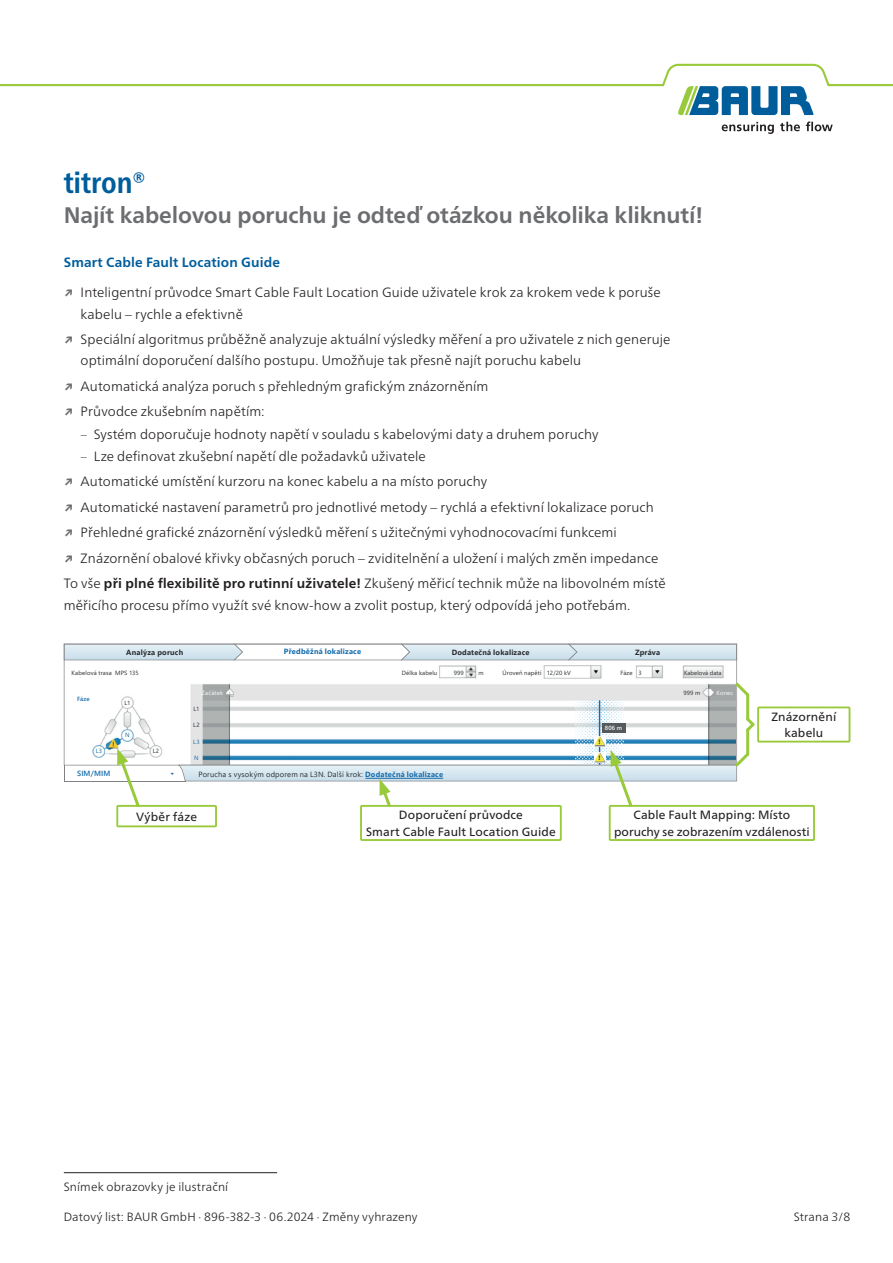
<style>
.page{position:relative;width:893px;height:1263px;background:#fff}
.page>*{position:absolute;margin:0;border:0;box-sizing:border-box;transform-origin:0 0}
.DB_-_Titel_Produktname_blau{font:700 condensed 30px "Frutiger Neue LTW1 G";letter-spacing:-.005em;color:#005d9c}
.DB_-_Titel_Produktbeschreibung_grau{font:700 22.5px "Frutiger Neue LTW1 G";letter-spacing:-.005em;color:#6c6d70}
.DB___Fließtext{font:300 13.5px/21.3px "Frutiger Neue LTW1 G";letter-spacing:.01em;color:#231f20}
.DB_-_Condensed_Überschrift{font:700 13.5px "Frutiger Neue LTW1 G";letter-spacing:.01em;color:#005d9c}
.Text_Legende{font:12px/16.5px "Frutiger Neue LTW1 G";letter-spacing:.01em;color:#231f20;text-align:center}
.DB_-_Fußnote_rechtsbündig{font:300 12px "Frutiger Neue LTW1 G";letter-spacing:.01em;color:#231f20}
.Text_Screenshot_dunkelstgrau{font:7.5px "Segoe UI";letter-spacing:.025em;color:#292c2f}
.Text_Screenshot_dunkelstgrau-2{font:700 7.5px "Segoe UI";letter-spacing:.025em;color:#292c2f}
.Text_Screenshot_dunkelstgrau-3{font:700 7.5px "Segoe UI";letter-spacing:.025em;color:#156cac}
.Text_Screenshot_blau{font:600 7.5px "Segoe UI";letter-spacing:.015em;color:#156cac}
.t1{font:700 6.45px "Segoe UI";color:#231f20}
.Text_Screenshot_grau{font:6px "Segoe UI";letter-spacing:.02em;color:#292c2f}
.Text_Screenshot_hellgrau{font:6px "Segoe UI";letter-spacing:.025em;color:#fbfbfa}
.Text_Screenshot_blau-2{font:6px "Segoe UI";color:#156cac}
.Text_Screenshot_dunkelstgrau-4{font:6px "Segoe UI";letter-spacing:.005em;color:#292c2f}
.Text_Screenshot_hellgrau-2{font:6px "Segoe UI";letter-spacing:.025em;color:#fafafa}
.Text_Screenshot_blau-3{font:600 6px "Segoe UI";color:#156cac}
.Text_Screenshot_hellgrau-3{font:600 6px "Segoe UI";color:#fbfbfa}
.s1{font-weight:700;color:#6c6d70}
.s2{font-stretch:condensed;color:#6c6d70}
.s3{font-weight:700}
.s4{font-weight:700;color:#156cac}
</style>
<div class="page">
<svg style="left:722px;top:122px;width:52px;height:12px"></svg>
<svg style="left:780px;top:122px;width:20px;height:9px"></svg>
<svg style="left:806px;top:122px;width:27px;height:9px"></svg>
<svg style="left:0;top:64px;width:893px;height:51px"></svg>
<svg style="left:64px;top:644px;width:673px;height:121px"></svg>
<svg style="left:64px;top:765px;width:1px;height:16px"></svg>
<hr style="left:64px;top:781px;width:121px;height:1px;background:#808285">
<div style="left:360px;top:805px;width:202px;height:36px;border:2px solid #99ca3b"></div>
<div style="left:609px;top:805px;width:206px;height:36px;border:2px solid #99ca3b"></div>
<div style="left:116px;top:805px;width:101px;height:22px;border:2px solid #99ca3b"></div>
<div style="left:757px;top:706px;width:93px;height:36px;border:2px solid #99ca3b"></div>
<hr style="left:746px;top:695px;width:3px;height:24px;background:#99ca3b">
<svg style="left:733px;top:680px;width:17px;height:19px"></svg>
<svg style="left:117px;top:748px;width:25px;height:61px"></svg>
<img style="left:575px;top:700px;width:49px;height:3px">
<hr style="left:599px;top:700px;width:1px;height:65px;background:#156cac">
<svg style="left:170px;top:715px;width:587px;height:94px"></svg>
<div style="left:602px;top:723px;width:23px;height:9px;background:#55595b"></div>
<hr style="left:365px;top:778px;width:78px;height:1px;background:#156cac">
<hr style="left:64px;top:1172px;width:213px;height:1px;background:#231f20">
<p class="DB_-_Titel_Produktname_blau" style="left:64px;top:160px;width:84px">titron®</p>
<p class="DB_-_Titel_Produktbeschreibung_grau" style="left:64px;top:199px;width:641px">Najít kabelovou poruchu je odteď otázkou několika kliknutí!</p>
<p class="DB_-_Condensed_Überschrift" style="left:64px;top:253px;width:218px">Smart Cable Fault Location Guide</p>
<p class="DB___Fließtext" style="left:81px;top:281px;width:582px;text-indent:-17px"><span class="s1">↗</span> Inteligentní průvodce Smart Cable Fault Location Guide uživatele krok za krokem vede k poruše kabelu – rychle a efektivně</p>
<p class="DB___Fließtext" style="left:81px;top:328px;width:591px;text-indent:-17px"><span class="s1">↗</span> Speciální algoritmus průběžně analyzuje aktuální výsledky měření a pro uživatele z nich generuje optimální doporučení dalšího postupu. Umožňuje tak přesně najít poruchu kabelu</p>
<p class="DB___Fließtext" style="left:64px;top:374px;width:426px"><span class="s1">↗</span> Automatická analýza poruch s přehledným grafickým znázorněním</p>
<p class="DB___Fließtext" style="left:64px;top:400px;width:203px"><span class="s1">↗</span> Průvodce zkušebním napětím:</p>
<p class="DB___Fließtext" style="left:81px;top:422px;width:519px"><span class="s2">–</span> Systém doporučuje hodnoty napětí v souladu s kabelovými daty a druhem poruchy</p>
<p class="DB___Fließtext" style="left:81px;top:444px;width:347px"><span class="s2">–</span> Lze definovat zkušební napětí dle požadavků uživatele</p>
<p class="DB___Fließtext" style="left:64px;top:470px;width:425px"><span class="s1">↗</span> Automatické umístění kurzoru na konec kabelu a na místo poruchy</p>
<p class="DB___Fließtext" style="left:64px;top:495px;width:591px"><span class="s1">↗</span> Automatické nastavení parametrů pro jednotlivé metody – rychlá a efektivní lokalizace poruch</p>
<p class="DB___Fließtext" style="left:64px;top:521px;width:555px"><span class="s1">↗</span> Přehledné grafické znázornění výsledků měření s užitečnými vyhodnocovacími funkcemi</p>
<p class="DB___Fließtext" style="left:64px;top:546px;width:596px"><span class="s1">↗</span> Znázornění obalové křivky občasných poruch – zviditelnění a uložení i malých změn impedance</p>
<p class="DB___Fließtext" style="left:64px;top:572px;width:604px">To vše <span class="s3">při plné flexibilitě pro rutinní uživatele!</span> Zkušený měřicí technik může na libovolném místě měřicího procesu přímo využít své know-how a zvolit postup, který odpovídá jeho potřebám.</p>
<p class="Text_Screenshot_dunkelstgrau-2" style="left:126px;top:645px;width:58px">Analýza poruch</p>
<p class="Text_Screenshot_dunkelstgrau-3" style="left:284px;top:644px;width:79px">Předběžná lokalizace</p>
<p class="Text_Screenshot_dunkelstgrau-2" style="left:452px;top:645px;width:79px">Dodatečná lokalizace</p>
<p class="Text_Screenshot_dunkelstgrau-2" style="left:635px;top:645px;width:27px">Zpráva</p>
<p class="Text_Screenshot_grau" style="left:72px;top:667px;width:42px">Kabelová trasa</p>
<p class="Text_Screenshot_grau" style="left:402px;top:667px;width:37px">Délka kabelu</p>
<p class="Text_Screenshot_grau" style="left:503px;top:667px;width:40px">Úroveň napětí</p>
<p class="Text_Screenshot_grau" style="left:620px;top:667px;width:14px">Fáze</p>
<p class="Text_Screenshot_hellgrau" style="left:202px;top:687px;width:23px">Začátek</p>
<p class="Text_Screenshot_grau" style="left:683px;top:687px;width:18px">999 m</p>
<p class="Text_Screenshot_hellgrau-2" style="left:716px;top:687px;width:18px">Konec</p>
<p class="Text_Screenshot_grau" style="left:194px;top:703px;width:7px">L1</p>
<p class="Text_Screenshot_dunkelstgrau-4" style="left:115px;top:667px;width:25px">MPS 135</p>
<p class="Text_Screenshot_grau" style="left:454px;top:667px;width:12px">999</p>
<p class="Text_Screenshot_grau" style="left:479px;top:667px;width:7px">m</p>
<p class="Text_Screenshot_grau" style="left:547px;top:667px;width:26px">12/20 kV</p>
<p class="Text_Screenshot_grau" style="left:639px;top:667px;width:5px">3</p>
<p class="Text_Screenshot_grau" style="left:684px;top:667px;width:39px">Kabelová data</p>
<p class="Text_Screenshot_blau-3" style="left:77px;top:693px;width:14px">Fáze</p>
<p class="Text_Screenshot_grau" style="left:125px;top:697px;width:7px">L1</p>
<p class="Text_Screenshot_blau-2" style="left:96px;top:745px;width:8px">L3</p>
<p class="Text_Screenshot_blau-2" style="left:125px;top:729px;width:6px">N</p>
<p class="Text_Screenshot_grau" style="left:153px;top:745px;width:8px">L2</p>
<p class="Text_Screenshot_grau" style="left:193px;top:719px;width:8px">L2</p>
<p class="Text_Screenshot_blau-2" style="left:193px;top:736px;width:8px">L3</p>
<p class="Text_Screenshot_blau-2" style="left:194px;top:752px;width:6px">N</p>
<p class="Text_Screenshot_blau" style="left:77px;top:766px;width:35px">SIM/MIM</p>
<p class="Text_Screenshot_dunkelstgrau" style="left:198px;top:767px;width:246px">Porucha s vysokým odporem na L3N. Další krok: <span class="s4">Dodatečná lokalizace</span></p>
<p class="Text_Screenshot_hellgrau-3" style="left:605px;top:722px;width:19px">806 m</p>
<p class="t1" style="left:598px;top:735px;width:4px">!</p>
<p class="t1" style="left:598px;top:752px;width:4px">!</p>
<p class="Text_Legende" style="left:771px;top:707px;width:66px">Znázornění kabelu</p>
<p class="Text_Legende" style="left:136px;top:807px;width:62px">Výběr fáze</p>
<p class="DB_-_Fußnote_rechtsbündig" style="left:64px;top:1178px;width:166px">Snímek obrazovky je ilustrační</p>
<p class="Text_Legende" style="left:366px;top:806px;width:191px">Doporučení průvodce<br>Smart Cable Fault Location Guide</p>
<p class="Text_Legende" style="left:614px;top:806px;width:197px">Cable Fault Mapping: Místo poruchy se zobrazením vzdálenosti</p>
<p class="DB_-_Fußnote_rechtsbündig" style="left:64px;top:1208px;width:355px">Datový list: BAUR GmbH · 896-382-3 · 06.2024 · Změny vyhrazeny</p>
<p class="DB_-_Fußnote_rechtsbündig" style="left:794px;top:1208px;width:58px">Strana 3/8</p>
</div>
